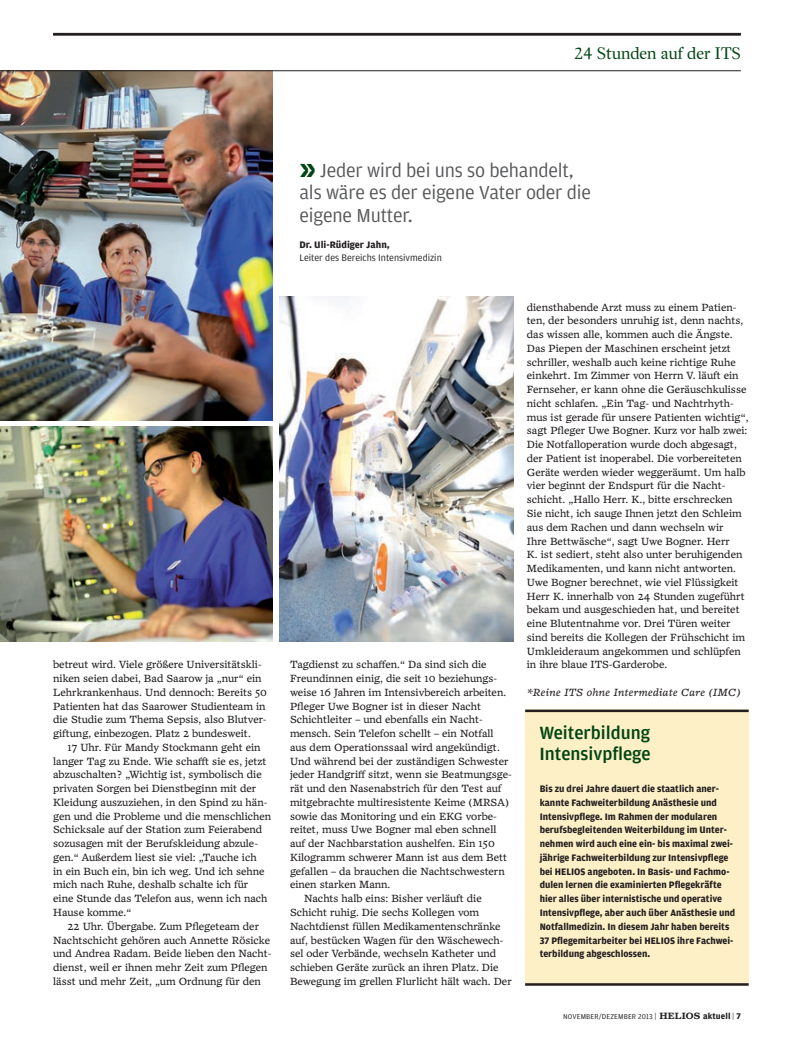
<style>
.page{position:relative;width:794px;height:1053px;background:#fff}
.page>*{position:absolute;margin:0;border:0;box-sizing:border-box;transform-origin:0 0}
.t1{font:20px/22.5px "Amplitude";letter-spacing:-.01em;color:#57585a}
.t2{font:500 18.75px/21.2px "Amplitude";color:#004513}
.t3{font:16.25px "Zocalo Display";color:#004513}
.t4{font:10px/13.8px "Zocalo Text";color:#231f20}
.t5{font:700 10px/13.8px "Amplitude";color:#231f20}
.t6{font:italic 10px "Zocalo Text";letter-spacing:.02em;color:#231f20}
.t7{font:10px "Amplitude";color:#231f20}
.t8{font:7.5px "Amplitude";letter-spacing:.02em;color:#231f20}
.s1{font-weight:700;font-size:31.25px;color:#004513}
.s2{font-weight:300;font-size:8.75px}
.s3{font-family:"Zocalo Text";font-weight:700;font-size:8.75px}
.s4{font-weight:700;font-size:8.75px}
</style>
<div class="page">
<img style="left:0;top:426px;width:273px;height:215px">
<div style="left:525px;top:709px;width:223px;height:276px;background:#fef0c6"></div>
<hr style="left:525px;top:709px;width:223px;height:3px;background:#231f20">
<hr style="left:525px;top:983px;width:223px;height:2px;background:#231f20">
<hr style="left:53px;top:33px;width:688px;height:2px;background:#231f20">
<img style="left:0;top:71px;width:273px;height:349px">
<img style="left:279px;top:297px;width:235px;height:344px">
<hr style="left:0;top:70px;width:741px;height:1px;background:#231f20">
<h3 class="t3" style="left:574px;top:43px;width:168px">24 Stunden auf der ITS</h3>
<p class="t4" style="left:53px;top:658px;width:215px">betreut wird. Viele größere Universitätskli&shy;niken seien dabei, Bad Saarow ja „nur“ ein Lehrkrankenhaus. Und dennoch: Bereits 50<br>Patienten hat das Saarower Studienteam in die Studie zum Thema Sepsis, also Blutver&shy;giftung, einbezogen. Platz 2 bundesweit.</p>
<p class="t4" style="left:53px;top:740px;width:219px;text-indent:14px">17 Uhr. Für Mandy Stockmann geht ein langer Tag zu Ende. Wie schafft sie es, jetzt abzuschalten? „Wichtig ist, symbolisch die privaten Sorgen bei Dienstbeginn mit der Kleidung auszuziehen, in den Spind zu hän&shy;gen und die Probleme und die menschlichen Schicksale auf der Station zum Feierabend sozusagen mit der Berufskleidung abzule&shy;gen.“ Außerdem liest sie viel: „Tauche ich<br>in ein Buch ein, bin ich weg. Und ich sehne mich nach Ruhe, deshalb schalte ich für<br>eine Stunde das Telefon aus, wenn ich nach Hause komme.“</p>
<p class="t4" style="left:53px;top:919px;width:220px;text-indent:14px">22 Uhr. Übergabe. Zum Pflegeteam der Nachtschicht gehören auch Annette Rösicke und Andrea Radam. Beide lieben den Nacht&shy;dienst, weil er ihnen mehr Zeit zum Pflegen lässt und mehr Zeit, „um Ordnung für den</p>
<h1 class="t1" style="left:299px;top:159px;width:293px"><span class="s1">»</span> Jeder wird bei uns so behandelt, als wäre es der eigene Vater oder die eigene M utter.</h1>
<p class="t5" style="left:299px;top:238px;width:92px">Dr. Uli-Rüdiger Jahn,</p>
<p class="t7" style="left:299px;top:252px;width:144px">Leiter des Bereichs Intensivmedizin</p>
<p class="t4" style="left:290px;top:658px;width:198px">Tagdienst zu schaffen.“ Da sind sich die</p>
<p class="t4" style="left:290px;top:671px;width:209px">Freundinnen einig, die seit 10 beziehungs-</p>
<p class="t4" style="left:290px;top:685px;width:218px">weise 16 Jahren im Intensivbereich arbeiten.</p>
<p class="t4" style="left:290px;top:699px;width:193px">Pfleger Uwe Bogner ist in dieser Nacht</p>
<p class="t4" style="left:290px;top:713px;width:194px">Schichtleiter – und ebenfalls ein Nacht-</p>
<p class="t4" style="left:290px;top:726px;width:205px">mensch. Sein Telefon schellt – ein Notfall</p>
<p class="t4" style="left:290px;top:740px;width:211px">aus dem Operationssaal wird angekündigt.</p>
<p class="t4" style="left:290px;top:754px;width:220px">Und während bei der zuständigen Schwester</p>
<p class="t4" style="left:290px;top:768px;width:223px">jeder Handgriff sitzt, wenn sie Beatmungsge-</p>
<p class="t4" style="left:290px;top:781px;width:213px">rät und den Nasenabstrich für den Test auf</p>
<p class="t4" style="left:290px;top:795px;width:221px">mitgebrachte multiresistente Keime (MRSA)</p>
<p class="t4" style="left:290px;top:809px;width:208px">sowie das Monitoring und ein EKG vorbe-</p>
<p class="t4" style="left:290px;top:823px;width:208px">reitet, muss Uwe Bogner mal eben schnell</p>
<p class="t4" style="left:290px;top:836px;width:206px">auf der Nachbarstation aushelfen. Ein 150</p>
<p class="t4" style="left:290px;top:850px;width:219px">Kilogramm schwerer Mann ist aus dem Bett</p>
<p class="t4" style="left:290px;top:864px;width:216px">gefallen – da brauchen die Nachtschwestern</p>
<p class="t4" style="left:290px;top:878px;width:102px">einen starken Mann.</p>
<p class="t4" style="left:304px;top:891px;width:179px">Nachts halb eins: Bisher verläuft die</p>
<p class="t4" style="left:290px;top:905px;width:191px">Schicht ruhig. Die sechs Kollegen vom</p>
<p class="t4" style="left:290px;top:919px;width:212px">Nachtdienst füllen Medikamentenschränke</p>
<p class="t4" style="left:290px;top:933px;width:215px">auf, bestücken Wagen für den Wäschewech-</p>
<p class="t4" style="left:290px;top:946px;width:208px">sel oder Verbände, wechseln Katheter und</p>
<p class="t4" style="left:290px;top:960px;width:210px">schieben Geräte zurück an ihren Platz. Die</p>
<p class="t4" style="left:290px;top:974px;width:223px">Bewegung im grellen Flurlicht hält wach. Der</p>
<p class="t4" style="left:527px;top:300px;width:223px">diensthabende Arzt muss zu einem Patien&shy;ten, der besonders unruhig ist, denn nachts, das wissen alle, kommen auch die Ängste.<br>Das Piepen der Maschinen erscheint jetzt schriller, weshalb auch keine richtige Ruhe einkehrt. Im Zimmer von Herrn V. läuft ein Fernseher, er kann ohne die Geräuschkulisse nicht schlafen. „Ein Tag- und Nachtrhyth&shy;mus ist gerade für unsere Patienten wichtig“, sagt Pfleger Uwe Bogner. Kurz vor halb zwei:<br>Die Notfalloperation wurde doch abgesagt, der Patient ist inoperabel. Die vorbereiteten Geräte werden wieder weggeräumt. Um halb vier beginnt der Endspurt für die Nacht&shy;schicht. „Hallo Herr. K., bitte erschrecken Sie nicht, ich sauge Ihnen jetzt den Schleim aus dem Rachen und dann wechseln wir<br>Ihre Bettwäsche“, sagt Uwe Bogner. Herr<br>K. ist sediert, steht also unter beruhigenden Medikamenten, und kann nicht antworten.<br>Uwe Bogner berechnet, wie viel Flüssigkeit Herr K. innerhalb von 24 Stunden zugeführt bekam und ausgeschieden hat, und bereitet eine Blutentnahme vor. Drei Türen weiter sind bereits die Kollegen der Frühschicht im Umkleideraum angekommen und schlüpfen in ihre blaue ITS-Garderobe.</p>
<p class="t6" style="left:527px;top:685px;width:216px">*Reine ITS ohne Intermediate Care (IMC)</p>
<h2 class="t2" style="left:539px;top:722px;width:113px">Weiterbildung<br>Intensivpflege</h2>
<p class="t5" style="left:539px;top:782px;width:197px">Bis zu drei Jahre dauert die staatlich aner&shy;kannte Fachweiterbildung Anästhesie und Intensivpflege. Im Rahmen der modularen berufsbegleitenden Weiterbildung im Unter&shy;nehmen wird auch eine ein- bis maximal zwei&shy;jährige Fachweiterbildung zur Intensivpflege bei HELIOS angeboten. In Basis- und Fachmo&shy;dulen lernen die examinierten Pflegekräfte hier alles über internistische und operative Intensivpflege, aber auch über Anästhesie und Notfallmedizin. In diesem Jahr haben bereits 37 Pflegemitarbeiter bei HELIOS ihre Fachwei&shy;terbildung abgeschlossen.</p>
<p class="t8" style="left:563px;top:1011px;width:179px">November/Dezember 2013 <span class="s2">|</span> <span class="s3">HELIOS</span> <span class="s4">aktuell</span> <span class="s2">|</span> <span class="s4">7</span></p>
</div>
